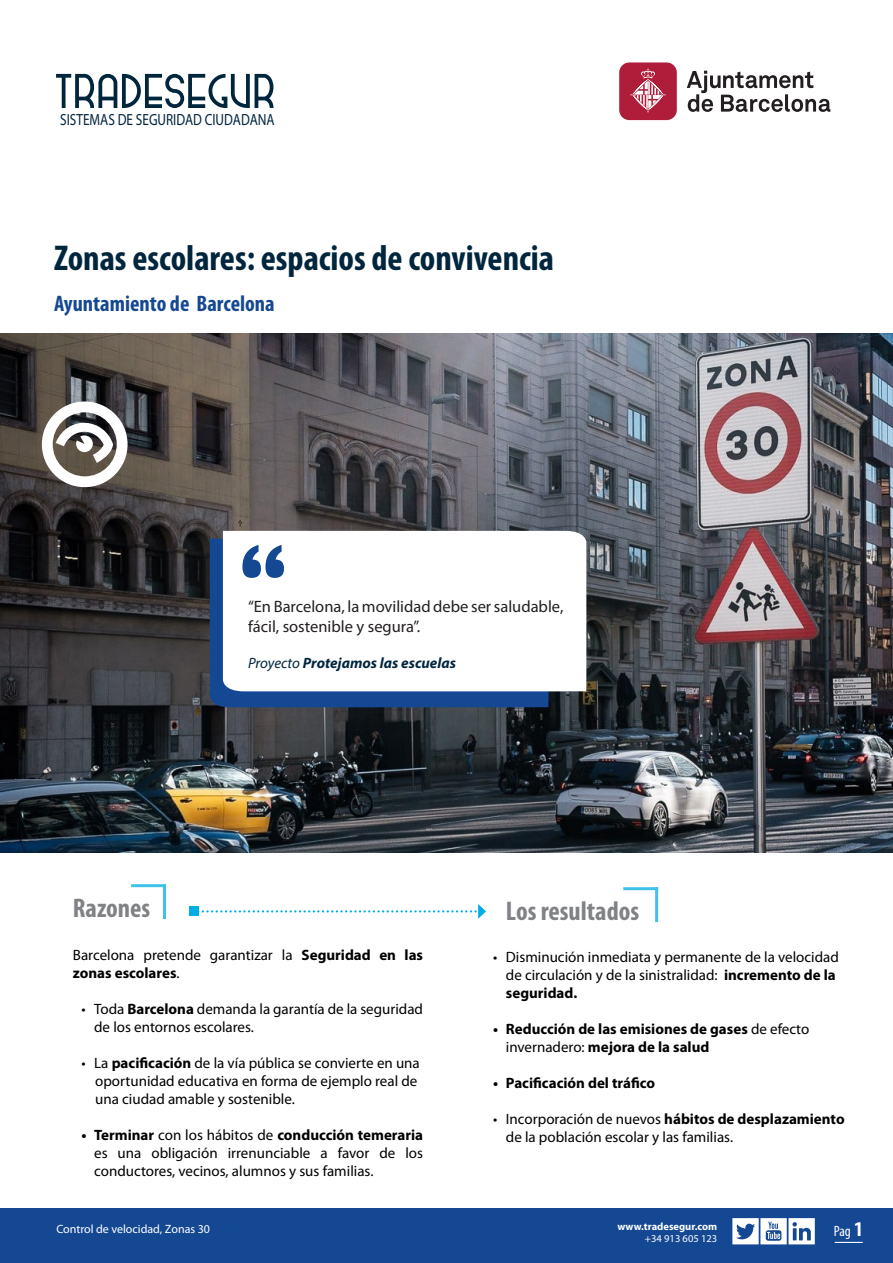
<style>
.page{position:relative;width:893px;height:1263px;background:#fff}
.page>*{position:absolute;margin:0;border:0;box-sizing:border-box;transform-origin:0 0}
.t1{font:700 108px "Britannic";color:#154892}
.t2{font:700 condensed 36px "Myriad Pro";color:#00263e}
.t3{font:700 condensed 27px "Myriad Pro";color:#808285}
.t4{font:700 condensed 22.5px "Myriad Pro";color:#154892}
.t5{font:16.5px "Myriad Pro";color:#231f20}
.t6{font:16.2px "Myriad Pro";color:#00263e;scale:.82 1}
.t7{font:15px/18px "Myriad Pro";color:#000}
.t8{font:700 15px "Myriad Pro";color:#000}
.t9{font:italic 700 15px "Myriad Pro";color:#00263e}
.t10{font:condensed 15px "Myriad Pro";color:#fff}
.t11{font:12px "Myriad Pro";color:#fff}
.t12{font:700 10.5px "Myriad Pro";color:#fff}
.t13{font:10.5px "Myriad Pro";color:#fff}
.s1{font-weight:400}
.s2{font-weight:700}
.s3{font-weight:700;font-size:21px}
</style>
<div class="page">
<svg style="left:56px;top:74px;width:217px;height:34px"></svg>
<div style="left:0;top:1209px;width:893px;height:54px;background:#154892"></div>
<div style="left:0;top:1208px;width:893px;height:55px;border:2px solid #154892"></div>
<svg style="left:732px;top:1218px;width:83px;height:26px"></svg>
<svg style="left:835px;top:1242px;width:28px;height:1px"></svg>
<img style="left:0;top:334px;width:893px;height:519px">
<svg style="left:42px;top:401px;width:86px;height:86px"></svg>
<hr style="left:655px;top:887px;width:3px;height:35px;background:#3fc1e9">
<hr style="left:623px;top:887px;width:35px;height:3px;background:#3fc1e9">
<div style="left:210px;top:539px;width:339px;height:168px;background:#154892"></div>
<svg style="left:223px;top:531px;width:363px;height:160px"></svg>
<svg style="left:687px;top:71px;width:143px;height:41px"></svg>
<div style="left:619px;top:62px;width:58px;height:58px;background:#af1d3a;border-radius:10px"></div>
<svg style="left:630px;top:69px;width:36px;height:43px"></svg>
<hr style="left:163px;top:884px;width:3px;height:35px;background:#3fc1e9">
<hr style="left:131px;top:884px;width:35px;height:3px;background:#3fc1e9">
<div style="left:189px;top:907px;width:9px;height:9px;background:#00aee4"></div>
<svg style="left:194px;top:904px;width:292px;height:15px"></svg>
<p class="t6" style="left:60px;top:109px;width:263px">SISTEMAS DE SEGURIDAD CIUDADANA</p>
<p class="t2" style="left:54px;top:238px;width:501px">Zonas escolares: espacios de convivencia</p>
<p class="t4" style="left:54px;top:291px;width:222px">Ayuntamiento de Barcelona</p>
<p class="t1" style="left:237px;top:521px;width:53px">“</p>
<p class="t5" style="left:248px;top:597px;width:317px">“En Barcelona, la movilidad debe ser saludable,</p>
<p class="t5" style="left:248px;top:616px;width:174px">fácil, sostenible y segura”.</p>
<p class="t9" style="left:248px;top:653px;width:209px"><span class="s1">Proyecto</span> Protejamos las escuelas</p>
<p class="t3" style="left:73px;top:893px;width:79px">Razones</p>
<p class="t7" style="left:73px;top:946px;width:352px">Barcelona pretende garantizar la <span class="s2">Seguridad en las zonas escolares</span>.</p>
<p class="t7" style="left:94px;top:1000px;width:330px;text-indent:-13px">• Toda <span class="s2">Barcelona</span> demanda la garantía de la seguridad de los entornos escolares.</p>
<p class="t7" style="left:81px;top:1054px;width:340px">• La <span class="s2">pacificación</span> de la vía pública se convierte en una</p>
<p class="t7" style="left:95px;top:1072px;width:324px">oportunidad educativa en forma de ejemplo real de</p>
<p class="t7" style="left:95px;top:1090px;width:201px">una ciudad amable y sostenible.</p>
<p class="t7" style="left:94px;top:1126px;width:330px;text-align:justify;text-indent:-13px"><span class="s2">• Terminar</span> con los hábitos de <span class="s2">conducción temeraria </span>es una obligación irrenunciable a favor de los conductores, vecinos, alumnos y sus familias.</p>
<p class="t3" style="left:506px;top:896px;width:135px">Los resultados</p>
<p class="t7" style="left:506px;top:947px;width:334px;text-indent:-13px">• Disminución inmediata y permanente de la velocidad de circulación y de la sinistralidad: <span class="s2">incremento de la seguridad.</span></p>
<p class="t8" style="left:493px;top:1020px;width:318px">• Reducción de las emisiones de gases <span class="s1">de efecto</span></p>
<p class="t8" style="left:506px;top:1038px;width:205px"><span class="s1">invernadero:</span> mejora de la salud</p>
<p class="t8" style="left:493px;top:1074px;width:163px">• Pacificación del tráfico</p>
<p class="t8" style="left:493px;top:1110px;width:353px"><span class="s1">• Incorporación de nuevos</span> hábitos de desplazamiento</p>
<p class="t7" style="left:506px;top:1127px;width:229px">de la población escolar y las familias.</p>
<p class="t11" style="left:56px;top:1222px;width:155px">Control de velocidad, Zonas 30</p>
<p class="t10" style="left:834px;top:1221px;width:31px">Pag <span class="s3">1</span></p>
<p class="t12" style="left:617px;top:1220px;width:101px">www.tradesegur.com</p>
<p class="t13" style="left:645px;top:1232px;width:74px">+34 913 605 123</p>
</div>
